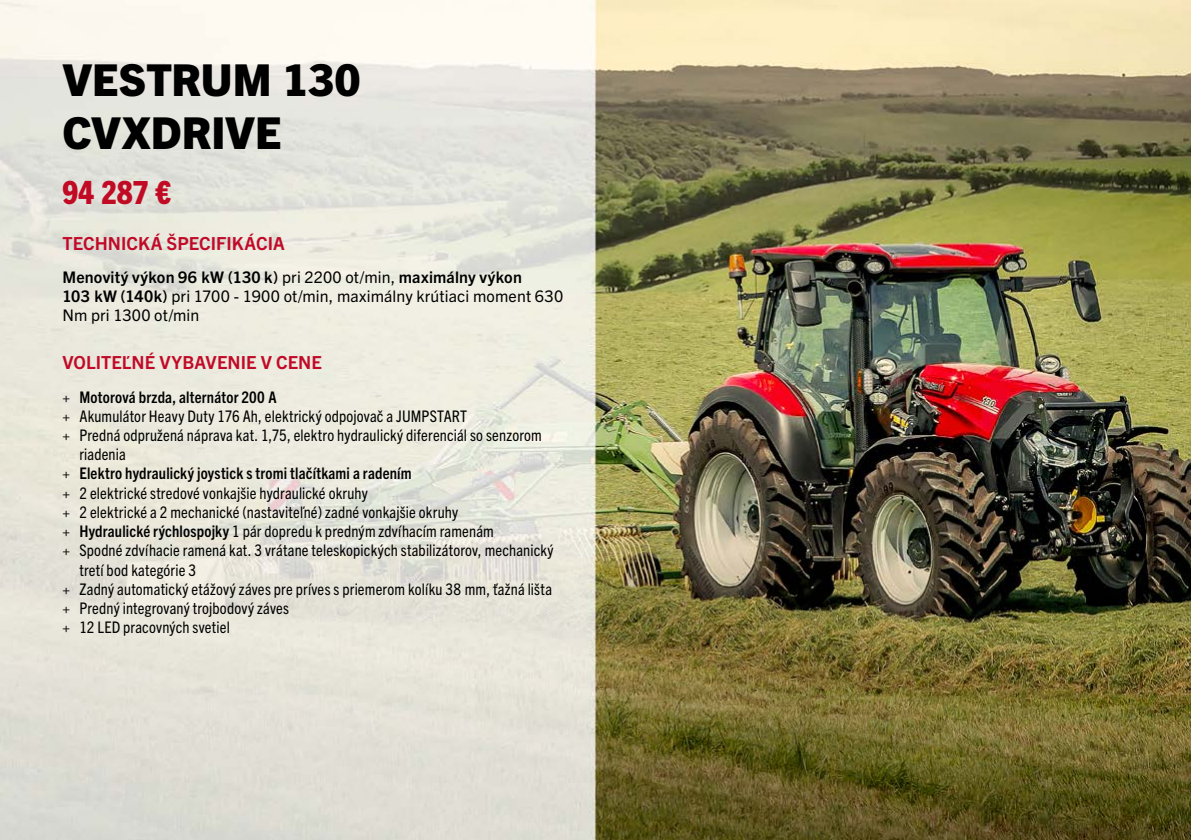
<style>
.page{position:relative;width:1191px;height:840px;background:#fff}
.page>*{position:absolute;margin:0;border:0;box-sizing:border-box;transform-origin:0 0}
.t1{font:800 44px/52.8px "Trade Gothic Next LT Pro";letter-spacing:-.005em;color:#000}
.t2{font:800 condensed 32px "Trade Gothic Next LT Pro";color:#c10b25}
.t3{font:700 18px "Trade Gothic Next LT Pro";letter-spacing:.005em;color:#c10a27}
.t4{font:condensed 16px "Trade Gothic Next LT Pro";letter-spacing:.01em;color:#000}
.t5{font:16px/19.2px "Trade Gothic Next LT Pro";letter-spacing:.01em;color:#000}
.t6{font:700 condensed 16px "Trade Gothic Next LT Pro";letter-spacing:.01em;color:#000}
.s1{font-weight:700}
.s2{font-weight:400}
</style>
<div class="page">
<img style="left:0;top:0;width:1191px;height:839px">
<h1 class="t1" style="left:62px;top:51px;width:300px">VESTRUM 130<br>CVXDRIVE</h1>
<h2 class="t2" style="left:62px;top:170px;width:110px">94 287 €</h2>
<p class="t3" style="left:62px;top:231px;width:224px">TECHNICKÁ ŠPECIFIKÁCIA</p>
<p class="t5" style="left:62px;top:266px;width:502px"><span class="s1">Menovitý výkon 96 kW (130 k)</span> pri 2200 ot/min, <span class="s1">maximálny výkon<br>103 kW (140k)</span> pri 1700 - 1900 ot/min, maximálny krútiaci moment 630<br>Nm pri 1300 ot/min</p>
<p class="t3" style="left:62px;top:350px;width:261px">VOLITEĽNÉ VYBAVENIE V CENE</p>
<p class="t6" style="left:62px;top:385px;width:216px"><span class="s2">+</span> Motorová brzda, alternátor 200 A</p>
<p class="t4" style="left:62px;top:405px;width:406px">+ Akumulátor Heavy Duty 176 Ah, elektrický odpojovač a JUMPSTART</p>
<p class="t4" style="left:62px;top:424px;width:481px">+ Predná odpružená náprava kat. 1,75, elektro hydraulický diferenciál so senzorom</p>
<p class="t4" style="left:79px;top:443px;width:48px">riadenia</p>
<p class="t6" style="left:62px;top:462px;width:351px"><span class="s2">+</span> Elektro hydraulický joystick s tromi tlačítkami a radením</p>
<p class="t4" style="left:62px;top:481px;width:307px">+ 2 elektrické stredové vonkajšie hydraulické okruhy</p>
<p class="t4" style="left:62px;top:501px;width:397px">+ 2 elektrické a 2 mechanické (nastaviteľné) zadné vonkajšie okruhy</p>
<p class="t4" style="left:62px;top:520px;width:433px">+ <span class="s1">Hydraulické rýchlospojky</span> 1 pár dopredu k predným zdvíhacím ramenám</p>
<p class="t4" style="left:62px;top:539px;width:493px">+ Spodné zdvíhacie ramená kat. 3 vrátane teleskopických stabilizátorov, mechanický</p>
<p class="t4" style="left:79px;top:558px;width:118px">tretí bod kategórie 3</p>
<p class="t4" style="left:62px;top:577px;width:491px">+ Zadný automatický etážový záves pre príves s priemerom kolíku 38 mm, ťažná lišta</p>
<p class="t4" style="left:62px;top:597px;width:228px">+ Predný integrovaný trojbodový záves</p>
<p class="t4" style="left:62px;top:616px;width:169px">+ 12 LED pracovných svetiel</p>
</div>
